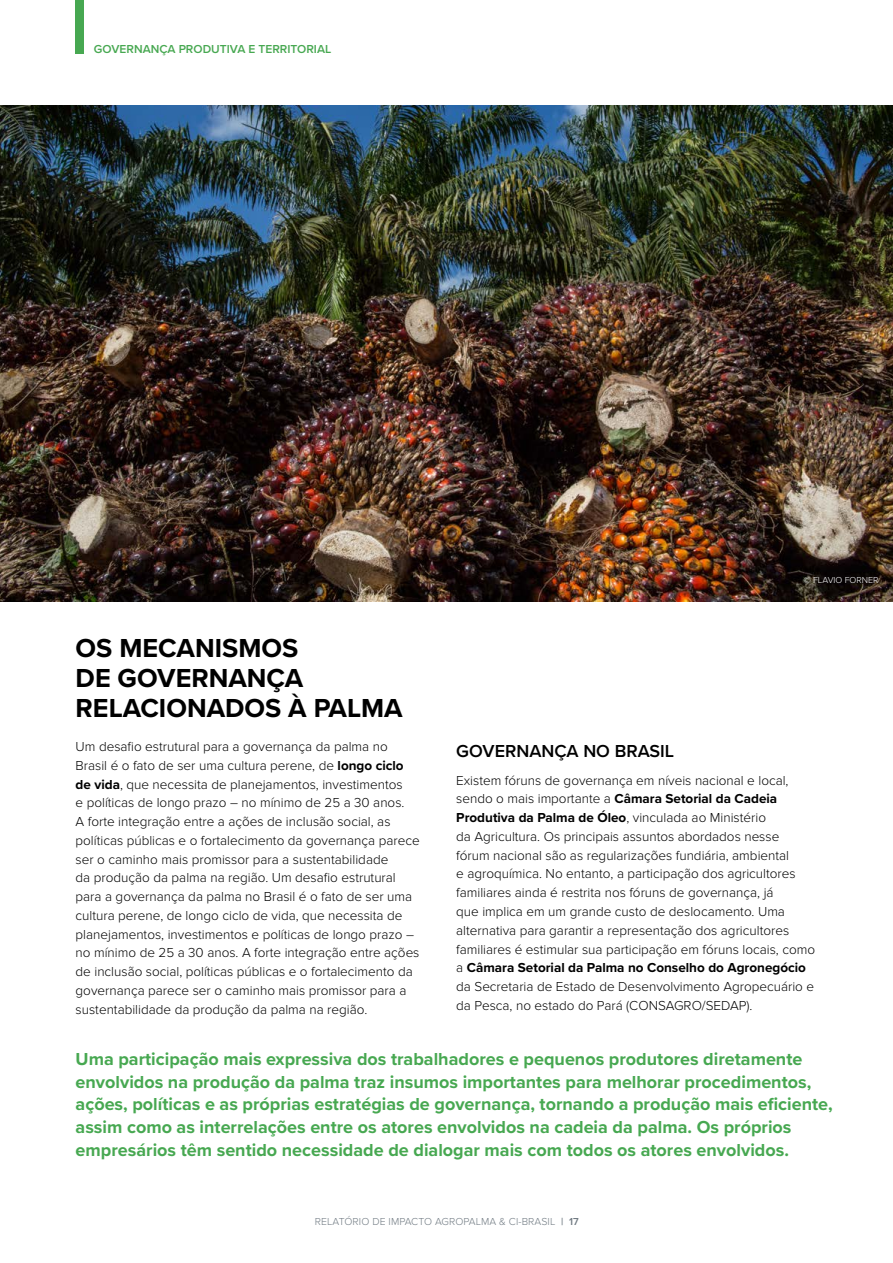
<style>
.page{position:relative;width:893px;height:1263px;background:#fff}
.page>*{position:absolute;margin:0;border:0;box-sizing:border-box;transform-origin:0 0}
.t1{font:700 27px/30px "Proxima Nova";color:#000}
.t2{font:700 18px/22.5px "Proxima Nova";color:#47a851}
.t3{font:600 18px "Proxima Nova";color:#000}
.t4{font:300 13.5px/18.8px "Proxima Nova";color:#000}
.t5{font:600 12px "Proxima Nova";color:#47a851}
.t6{font:300 10.5px "Proxima Nova";letter-spacing:.01em;color:#717b83}
.t7{font:300 9px "Proxima Nova";color:#fff}
.s1{font-weight:700}
.s2{font-weight:600}
</style>
<div class="page">
<div style="left:75px;top:0;width:8px;height:53px;background:#47a851"></div>
<img style="left:0;top:105px;width:893px;height:496px">
<p class="t5" style="left:94px;top:40px;width:239px">GOVERNANÇA PRODUTIVA E TERRITORIAL</p>
<p class="t7" style="left:804px;top:575px;width:76px">© FLAVIO FORNER</p>
<h1 class="t1" style="left:76px;top:633px;width:329px">OS MECANISMOS<br>DE GOVERNANÇA<br>RELACIONADOS À PALMA</h1>
<p class="t4" style="left:76px;top:737px;width:346px">Um desafio estrutural para a governança da palma no Brasil é o fato de ser uma cultura perene, de <span class="s1">longo ciclo de vida</span>, que necessita de planejamentos, investimentos<br>e políticas de longo prazo – no mínimo de 25 a 30 anos.<br>A forte integração entre a ações de inclusão social, as políticas públicas e o fortalecimento da governança parece ser o caminho mais promissor para a sustentabilidade<br>da produção da palma na região. Um desafio estrutural para a governança da palma no Brasil é o fato de ser uma cultura perene, de longo ciclo de vida, que necessita de planejamentos, investimentos e políticas de longo prazo – no mínimo de 25 a 30 anos. A forte integração entre ações de inclusão social, políticas públicas e o fortalecimento da governança parece ser o caminho mais promissor para a sustentabilidade da produção da palma na região.</p>
<p class="t2" style="left:76px;top:1048px;width:759px">Uma participação mais expressiva dos trabalhadores e pequenos produtores diretamente envolvidos na produção da palma traz insumos importantes para melhorar procedimentos, ações, políticas e as próprias estratégias de governança, tornando a produção mais eficiente, assim como as interrelações entre os atores envolvidos na cadeia da palma. Os próprios empresários têm sentido necessidade de dialogar mais com todos os atores envolvidos.</p>
<h2 class="t3" style="left:456px;top:737px;width:219px">GOVERNANÇA NO BRASIL</h2>
<p class="t4" style="left:456px;top:771px;width:360px">Existem fóruns de governança em níveis nacional e local, sendo o mais importante a <span class="s1">Câmara Setorial da Cadeia Produtiva da Palma de Óleo</span>, vinculada ao Ministério<br>da Agricultura. Os principais assuntos abordados nesse fórum nacional são as regularizações fundiária, ambiental<br>e agroquímica. No entanto, a participação dos agricultores familiares ainda é restrita nos fóruns de governança, já<br>que implica em um grande custo de deslocamento. Uma alternativa para garantir a representação dos agricultores familiares é estimular sua participação em fóruns locais, como a <span class="s1">Câmara Setorial da Palma no Conselho do Agronegócio </span>da Secretaria de Estado de Desenvolvimento Agropecuário e da Pesca, no estado do Pará (CONSAGRO/SEDAP).</p>
<p class="t6" style="left:315px;top:1215px;width:265px">RELATÓRIO DE IMPACTO AGROPALMA &amp; CI-BRASIL <span class="s2">| 17</span></p>
</div>
